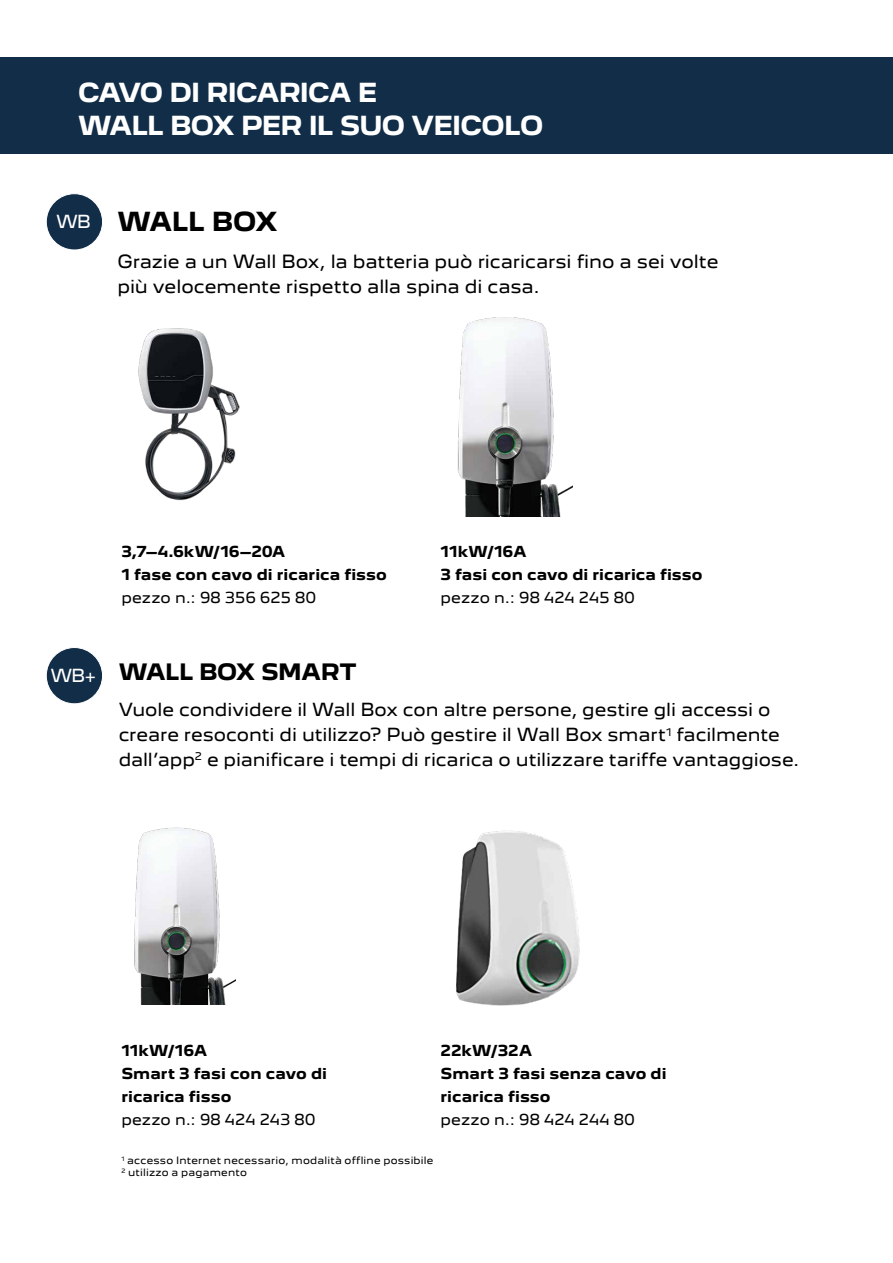
<style>
.page{position:relative;width:893px;height:1263px;background:#fff}
.page>*{position:absolute;margin:0;border:0;box-sizing:border-box;transform-origin:0 0}
.t1{font:700 24px/33px "Peugeot New";letter-spacing:-.035em;color:#fff}
.t2{font:700 24px "Peugeot New";letter-spacing:-.015em;color:#000}
.t3{font:700 20.7px "Peugeot New";letter-spacing:-.02em;color:#000}
.t4{font:16.65px/25px "Peugeot New";letter-spacing:-.005em;color:#000}
.t5{font:16.5px/24.8px "Peugeot New";letter-spacing:-.005em;color:#000}
.t6{font:16.5px "Peugeot New";color:#fff}
.t7{font:700 13.8px/23.1px "Peugeot New";letter-spacing:.005em;color:#000}
.t8{font:13.8px "Peugeot New";letter-spacing:.01em;color:#000}
.t9{font:9.3px/12.5px "Peugeot New";letter-spacing:.02em;color:#000}
</style>
<div class="page">
<img style="left:138px;top:328px;width:102px;height:173px">
<img style="left:457px;top:317px;width:115px;height:199px">
<img style="left:134px;top:827px;width:101px;height:177px">
<img style="left:456px;top:830px;width:124px;height:176px">
<div style="left:0;top:57px;width:893px;height:96px;background:#112d47"></div>
<div style="left:46px;top:194px;width:57px;height:56px;background:#112d47;border-radius:50%"></div>
<div style="left:46px;top:193px;width:57px;height:57px;border:1px solid #fff;border-radius:50%"></div>
<div style="left:46px;top:647px;width:57px;height:57px;background:#112d47;border-radius:50%"></div>
<div style="left:46px;top:647px;width:57px;height:57px;border:1px solid #fff;border-radius:50%"></div>
<h1 class="t1" style="left:78px;top:73px;width:467px">CAVO DI RICARICA E<br>WALL BOX PER IL SUO VEICOLO</h1>
<p class="t6" style="left:56px;top:208px;width:36px">WB</p>
<h1 class="t2" style="left:117px;top:201px;width:162px">WALL BOX</h1>
<p class="t4" style="left:117px;top:247px;width:603px">Grazie a un Wall Box, la batteria può ricaricarsi fino a sei volte più velocemente rispetto alla spina di casa.</p>
<p class="t6" style="left:50px;top:662px;width:48px">WB+</p>
<p class="t7" style="left:121px;top:538px;width:267px">3,7–4.6kW/16–20A<br>1 fase con cavo di ricarica fisso</p>
<p class="t8" style="left:121px;top:586px;width:196px">pezzo n.: 98 356 625 80</p>
<p class="t7" style="left:441px;top:538px;width:264px">11kW/16A<br>3 fasi con cavo di ricarica fisso</p>
<p class="t8" style="left:441px;top:586px;width:195px">pezzo n.: 98 424 245 80</p>
<p class="t3" style="left:119px;top:654px;width:240px">WALL BOX SMART</p>
<p class="t5" style="left:119px;top:696px;width:682px">Vuole condividere il Wall Box con altre persone, gestire gli accessi o creare resoconti di utilizzo? Può gestire il Wall Box smart<sup>1</sup> facilmente dall’app<sup>2</sup> e pianificare i tempi di ricarica o utilizzare tariffe vantaggiose.</p>
<p class="t7" style="left:121px;top:1038px;width:207px">11kW/16A<br>Smart 3 fasi con cavo di ricarica fisso</p>
<p class="t8" style="left:121px;top:1108px;width:195px">pezzo n.: 98 424 243 80</p>
<p class="t7" style="left:441px;top:1038px;width:228px">22kW/32A<br>Smart 3 fasi senza cavo di ricarica fisso</p>
<p class="t8" style="left:441px;top:1108px;width:196px">pezzo n.: 98 424 244 80</p>
<p class="t9" style="left:121px;top:1153px;width:314px"><sup>1</sup> accesso Internet necessario, modalità offline possibile<br><sup>2</sup> utilizzo a pagamento</p>
</div>
